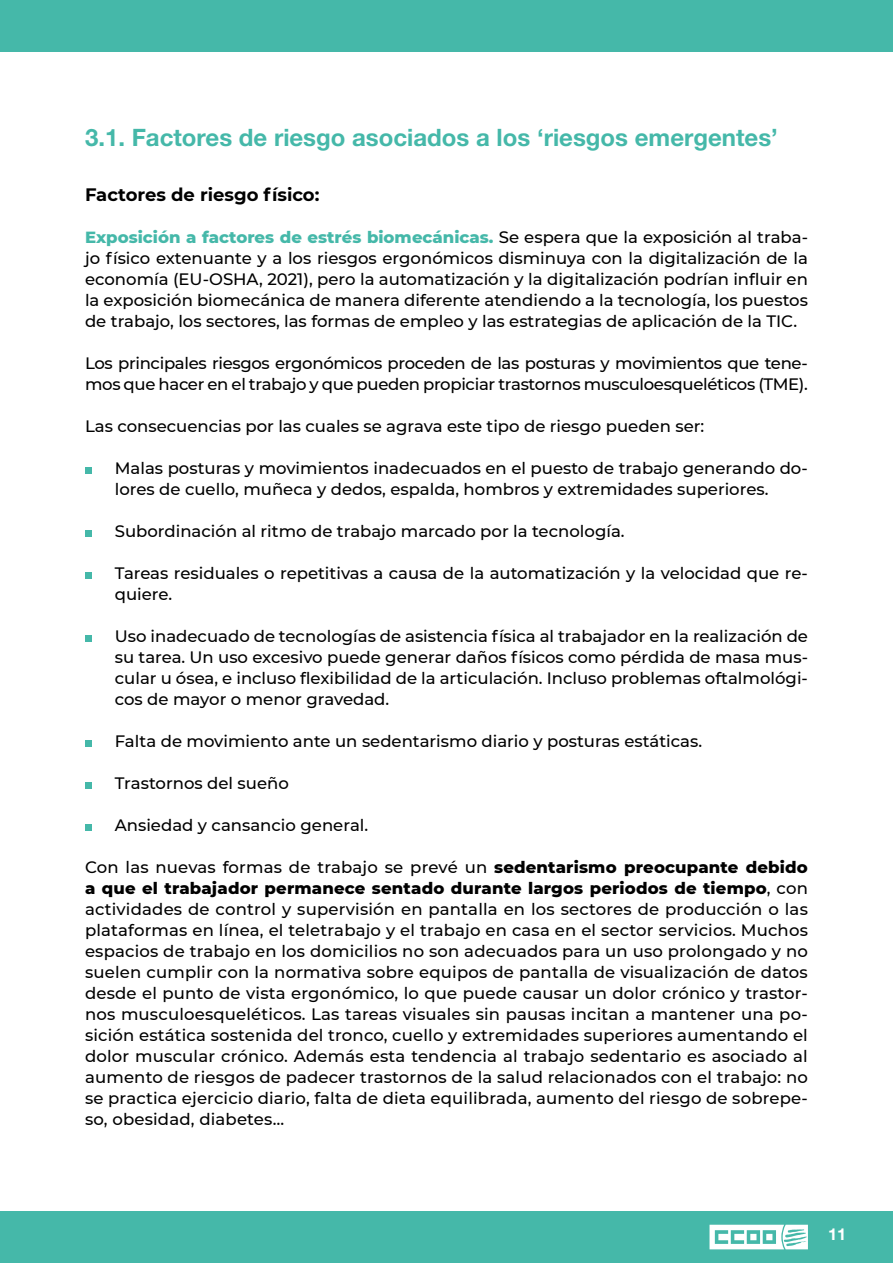
<style>
.page{position:relative;width:893px;height:1263px;background:#fff}
.page>*{position:absolute;margin:0;border:0;box-sizing:border-box;transform-origin:0 0}
.t1{font:700 24px "Helvetica Neue";color:#45b8a9}
.t2{font:700 18px "Montserrat";color:#000}
.t3{font:500 16.5px/21px "Montserrat";color:#000;text-align:justify}
.t4{font:500 16.5px/21px "Montserrat";letter-spacing:-.02em;color:#000}
.t5{font:700 16.5px "Helvetica Neue";color:#fff}
.s1{font-weight:800;color:#45b8a9}
.s2{font-weight:800}
</style>
<div class="page">
<div style="left:0;top:1212px;width:893px;height:51px;background:#45b8a9"></div>
<div style="left:0;top:0;width:893px;height:51px;background:#45b8a9"></div>
<svg style="left:709px;top:1225px;width:99px;height:24px"></svg>
<svg style="left:85px;top:468px;width:6px;height:6px"></svg>
<svg style="left:85px;top:531px;width:6px;height:6px"></svg>
<svg style="left:85px;top:573px;width:6px;height:6px"></svg>
<svg style="left:85px;top:636px;width:6px;height:6px"></svg>
<svg style="left:85px;top:741px;width:6px;height:6px"></svg>
<svg style="left:85px;top:783px;width:6px;height:6px"></svg>
<svg style="left:85px;top:825px;width:6px;height:6px"></svg>
<h1 class="t1" style="left:85px;top:123px;width:694px">3.1. Factores de riesgo asociados a los ‘riesgos emergentes’</h1>
<p class="t2" style="left:85px;top:182px;width:236px">Factores de riesgo físico:</p>
<p class="t3" style="left:85px;top:226px;width:724px"><span class="s1">Exposición a factores de estrés biomecánicas.</span> Se espera que la exposición al traba&shy;jo físico extenuante y a los riesgos ergonómicos disminuya con la digitalización de la economía (EU-OSHA, 2021), pero la automatización y la digitalización podrían influir en la exposición biomecánica de manera diferente atendiendo a la tecnología, los puestos de trabajo, los sectores, las formas de empleo y las estrategias de aplicación de la TIC.</p>
<p class="t4" style="left:85px;top:352px;width:724px">Los principales riesgos ergonómicos proceden de las posturas y movimientos que tene&shy;mos que hacer en el trabajo y que pueden propiciar trastornos musculoesqueléticos (TME).</p>
<p class="t3" style="left:85px;top:415px;width:621px">Las consecuencias por las cuales se agrava este tipo de riesgo pueden ser:</p>
<p class="t3" style="left:115px;top:457px;width:695px">Malas posturas y movimientos inadecuados en el puesto de trabajo generando do&shy;lores de cuello, muñeca y dedos, espalda, hombros y extremidades superiores.</p>
<p class="t3" style="left:115px;top:520px;width:511px">Subordinación al ritmo de trabajo marcado por la tecnología.</p>
<p class="t3" style="left:115px;top:562px;width:695px">Tareas residuales o repetitivas a causa de la automatización y la velocidad que re&shy;quiere.</p>
<p class="t3" style="left:115px;top:625px;width:695px">Uso inadecuado de tecnologías de asistencia física al trabajador en la realización de su tarea. Un uso excesivo puede generar daños físicos como pérdida de masa mus&shy;cular u ósea, e incluso flexibilidad de la articulación. Incluso problemas oftalmológi&shy;cos de mayor o menor gravedad.</p>
<p class="t3" style="left:115px;top:730px;width:589px">Falta de movimiento ante un sedentarismo diario y posturas estáticas.</p>
<p class="t3" style="left:115px;top:772px;width:176px">Trastornos del sueño</p>
<p class="t3" style="left:115px;top:814px;width:255px">Ansiedad y cansancio general.</p>
<p class="t3" style="left:85px;top:856px;width:724px">Con las nuevas formas de trabajo se prevé un <span class="s2">sedentarismo preocupante debido a que el trabajador permanece sentado durante largos periodos de tiempo</span>, con actividades de control y supervisión en pantalla en los sectores de producción o las plataformas en línea, el teletrabajo y el trabajo en casa en el sector servicios. Muchos espacios de trabajo en los domicilios no son adecuados para un uso prolongado y no suelen cumplir con la normativa sobre equipos de pantalla de visualización de datos desde el punto de vista ergonómico, lo que puede causar un dolor crónico y trastor&shy;nos musculoesqueléticos. Las tareas visuales sin pausas incitan a mantener una po&shy;sición estática sostenida del tronco, cuello y extremidades superiores aumentando el dolor muscular crónico. Además esta tendencia al trabajo sedentario es asociado al aumento de riesgos de padecer trastornos de la salud relacionados con el trabajo: no se practica ejercicio diario, falta de dieta equilibrada, aumento del riesgo de sobrepe&shy;so, obesidad, diabetes…</p>
<p class="t5" style="left:828px;top:1224px;width:20px">11</p>
</div>
